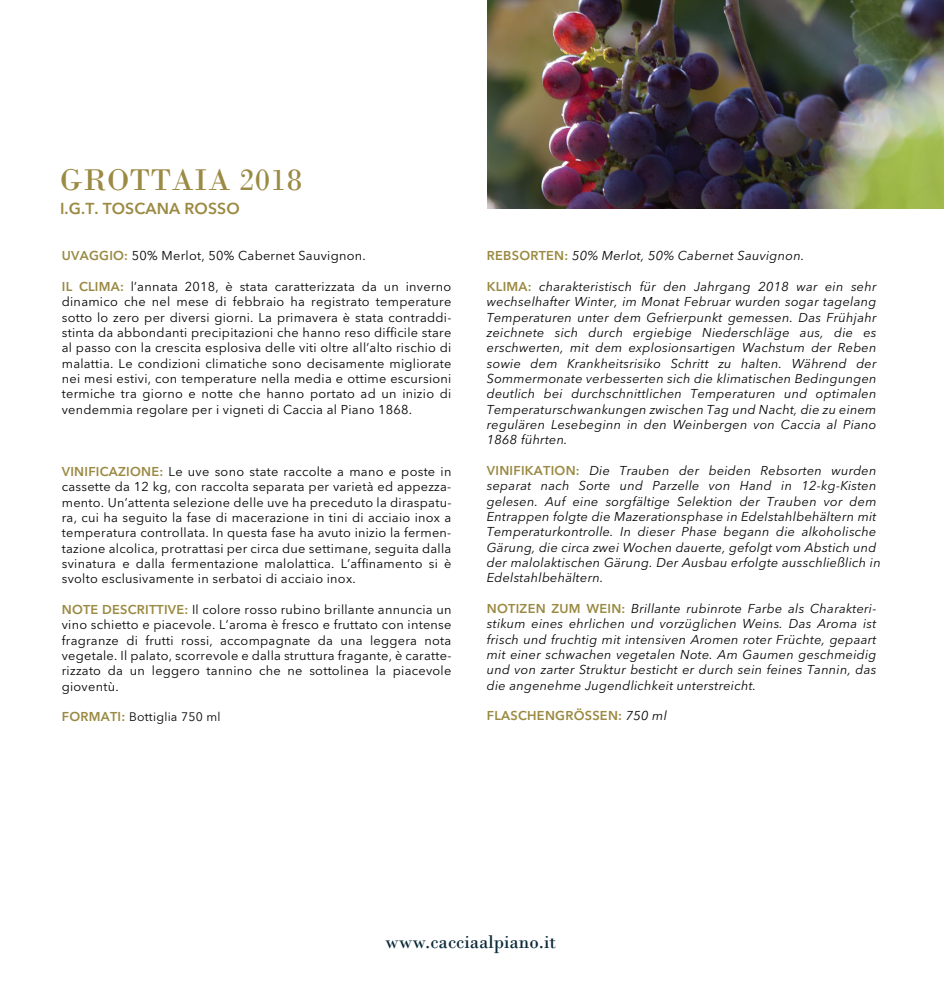
<style>
.page{position:relative;width:944px;height:993px;background:#fff}
.page>*{position:absolute;margin:0;border:0;box-sizing:border-box;transform-origin:0 0}
.t1{font:31.5px "Bodoni";letter-spacing:.015em;color:#9b8a43}
.t2{font:19.25px "Bodoni";color:#092838}
.t3{font:600 15.75px "Avenir Next LT Pro";letter-spacing:.01em;color:#9b8a43}
.t4{font:italic 12.78px/15.4px "Avenir Next LT Pro";letter-spacing:.02em;color:#040503;text-align:justify}
.t5{font:12.78px/15.4px "Avenir Next LT Pro";letter-spacing:.02em;color:#040503;text-align:justify}
.t6{font:600 12.78px "Avenir Next LT Pro";letter-spacing:.02em;color:#9b8a43}
.t7{font:12.25px "Avenir Next LT Pro";letter-spacing:.02em;color:#040503}
.s1{font-weight:600;color:#9b8a43}
.s2{font-weight:600;font-size:12.78px;color:#9b8a43}
.s3{font-weight:600;font-style:normal;color:#9b8a43}
.s4{font-weight:400;font-style:italic;color:#040503}
</style>
<div class="page">
<img style="left:487px;top:0;width:456px;height:209px">
<h1 class="t1" style="left:60px;top:161px;width:244px">GROTTAIA 2018</h1>
<p class="t3" style="left:60px;top:199px;width:181px">I.G.T. TOSCANA ROSSO</p>
<p class="t5" style="left:62px;top:248px;width:305px"><span class="s1">UVAGGIO:</span> 50% Merlot, 50% Cabernet Sauvignon.</p>
<p class="t5" style="left:62px;top:279px;width:391px"><span class="s1">IL CLIMA:</span> l’annata 2018, è stata caratterizzata da un inverno dinamico che nel mese di febbraio ha registrato temperature sotto lo zero per diversi giorni. La primavera è stata contraddi&shy;stinta da abbondanti precipitazioni che hanno reso difficile stare al passo con la crescita esplosiva delle viti oltre all’alto rischio di malattia. Le condizioni climatiche sono decisamente migliorate nei mesi estivi, con temperature nella media e ottime escursioni termiche tra giorno e notte che hanno portato ad un inizio di vendemmia regolare per i vigneti di Caccia al Piano 1868.</p>
<p class="t5" style="left:62px;top:463px;width:391px"><span class="s1">VINIFICAZIONE:</span> Le uve sono state raccolte a mano e poste in cassette da 12 kg, con raccolta separata per varietà ed appezza&shy;mento. Un’attenta selezione delle uve ha preceduto la diraspatu&shy;ra, cui ha seguito la fase di macerazione in tini di acciaio inox a temperatura controllata. In questa fase ha avuto inizio la fermen&shy;tazione alcolica, protrattasi per circa due settimane, seguita dalla svinatura e dalla fermentazione malolattica. L’affinamento si è svolto esclusivamente in serbatoi di acciaio inox.</p>
<p class="t5" style="left:62px;top:601px;width:391px"><span class="s1">NOTE DESCRITTIVE:</span> Il colore rosso rubino brillante annuncia un vino schietto e piacevole. L’aroma è fresco e fruttato con intense fragranze di frutti rossi, accompagnate da una leggera nota vegetale. Il palato, scorrevole e dalla struttura fragante, è caratte&shy;rizzato da un leggero tannino che ne sottolinea la piacevole gioventù.</p>
<p class="t7" style="left:62px;top:709px;width:160px"><span class="s2">FORMATI:</span> Bottiglia 750 ml</p>
<p class="t4" style="left:487px;top:248px;width:319px"><span class="s3">REBSORTEN:</span> 50% Merlot, 50% Cabernet Sauvignon.</p>
<p class="t4" style="left:487px;top:279px;width:391px"><span class="s3">KLIMA:</span> charakteristisch für den Jahrgang 2018 war ein sehr wechselhafter Winter, im Monat Februar wurden sogar tagelang Temperaturen unter dem Gefrierpunkt gemessen. Das Frühjahr zeichnete sich durch ergiebige Niederschläge aus, die es erschwerten, mit dem explosionsartigen Wachstum der Reben sowie dem Krankheitsrisiko Schritt zu halten. Während der Sommermonate verbesserten sich die klimatischen Bedingungen deutlich bei durchschnittlichen Temperaturen und optimalen Temperaturschwankungen zwischen Tag und Nacht, die zu einem regulären Lesebeginn in den Weinbergen von Caccia al Piano 1868 führten.</p>
<p class="t4" style="left:487px;top:463px;width:395px;text-align:left"><span class="s3">VINIFIKATION:</span> Die Trauben der beiden Rebsorten wurden separat nach Sorte und Parzelle von Hand in 12-kg-Kisten gelesen. Auf eine sorgfältige Selektion der Trauben vor dem Entrappen folgte die Mazerationsphase in Edelstahlbehältern mit Temperaturkontrolle. In dieser Phase begann die alkoholische Gärung, die circa zwei Wochen dauerte, gefolgt vom Abstich und der malolaktischen Gärung. Der Ausbau erfolgte ausschließlich in Edelstahlbehältern.</p>
<p class="t4" style="left:487px;top:601px;width:391px"><span class="s3">NOTIZEN ZUM WEIN:</span> Brillante rubinrote Farbe als Charakteri&shy;stikum eines ehrlichen und vorzüglichen Weins. Das Aroma ist frisch und fruchtig mit intensiven Aromen roter Früchte, gepaart mit einer schwachen vegetalen Note. Am Gaumen geschmeidig und von zarter Struktur besticht er durch sein feines Tannin, das die angenehme Jugendlichkeit unterstreicht.</p>
<p class="t6" style="left:487px;top:708px;width:181px">FLASCHENGRÖSSEN: <span class="s4">750 ml</span></p>
<h2 class="t2" style="left:385px;top:930px;width:173px">www.cacciaalpiano.it</h2>
</div>
